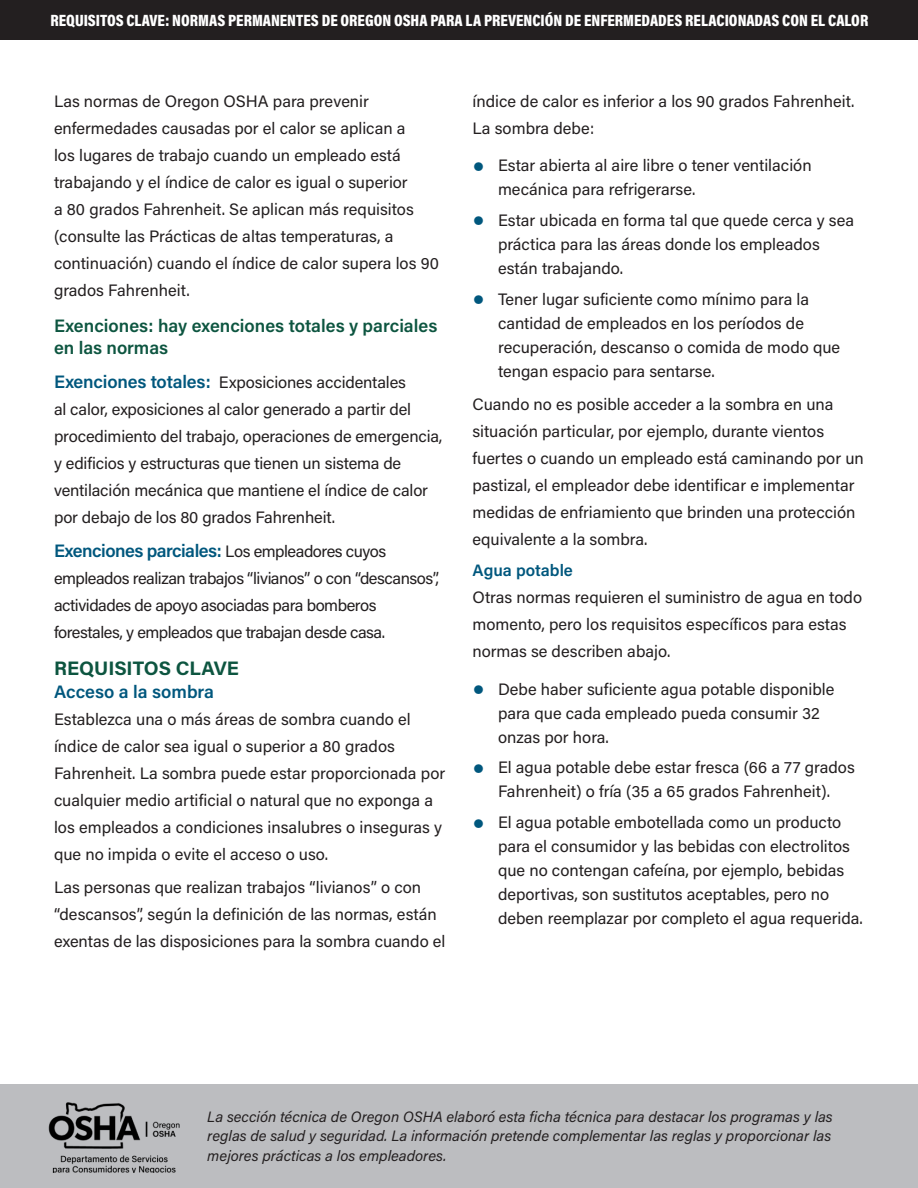
<style>
.page{position:relative;width:918px;height:1188px;background:#fff}
.page>*{position:absolute;margin:0;border:0;box-sizing:border-box;transform-origin:0 0}
.t1{font:700 19.5px "Acumin Pro";color:#0d5540}
.t2{font:600 18px/22.5px "Acumin Pro";color:#0d5540}
.Bold_To_Marker{font:600 18px "Acumin Pro";letter-spacing:-.025em;color:#00577d}
.Bold_To_Marker-2{font:600 18px "Acumin Pro";color:#00577d}
.Body{font:16.5px/27px "Acumin Pro";color:#231f20}
.Bold_To_Marker-3{font:16.5px/27px "Acumin Pro";letter-spacing:-.01em;color:#231f20}
.Bold_To_Marker-4{font:16.5px/27px "Acumin Pro";letter-spacing:-.03em;color:#231f20}
.t3{font:900 16.5px "Acumin Pro Cond";color:#fff}
.t4{font:600 16.5px "Acumin Pro";color:#00577d}
.t5{font:italic 15px/19.5px "Acumin Pro";color:#231f20;text-align:justify}
.s1{font-weight:600;font-size:18px;color:#00577d}
.s2{font-weight:400;font-size:16.5px;color:#231f20}
</style>
<div class="page">
<div style="left:0;top:0;width:918px;height:40px;background:#231f20"></div>
<div style="left:0;top:1084px;width:918px;height:104px;background:#bcbdc0"></div>
<img style="left:48px;top:1102px;width:132px;height:71px">
<p class="t3" style="left:51px;top:10px;width:819px">REQUISITOS CLAVE: NORMAS PERMANENTES DE OREGON OSHA PARA LA PREVENCIÓN DE ENFERMEDADES RELACIONADAS CON EL CALOR</p>
<p class="Body" style="left:54px;top:87px;width:386px">Las normas de Oregon OSHA para prevenir enfermedades causadas por el calor se aplican a<br>los lugares de trabajo cuando un empleado está trabajando y el índice de calor es igual o superior<br>a 80 grados Fahrenheit. Se aplican más requisitos (consulte las Prácticas de altas temperaturas, a continuación) cuando el índice de calor supera los 90 grados Fahrenheit.</p>
<h3 class="t2" style="left:54px;top:313px;width:385px">Exenciones: hay exenciones totales y parciales en las normas</h3>
<p class="Bold_To_Marker-3" style="left:54px;top:368px;width:390px"><span class="s1">Exenciones totales:</span> Exposiciones accidentales<br>al calor, exposiciones al calor generado a partir del procedimiento del trabajo, operaciones de emergencia, y edificios y estructuras que tienen un sistema de ventilación mecánica que mantiene el índice de calor por debajo de los 80 grados Fahrenheit.</p>
<p class="Bold_To_Marker" style="left:54px;top:538px;width:334px">Exenciones parciales: <span class="s2">Los empleadores cuyos</span></p>
<p class="Bold_To_Marker-4" style="left:54px;top:564px;width:387px">empleados realizan trabajos “livianos” o con “descansos”, actividades de apoyo asociadas para bomberos forestales, y empleados que trabajan desde casa.</p>
<h2 class="t1" style="left:54px;top:655px;width:186px">REQUISITOS CLAVE</h2>
<h3 class="Bold_To_Marker-2" style="left:54px;top:679px;width:162px">Acceso a la sombra</h3>
<p class="Body" style="left:54px;top:705px;width:393px">Establezca una o más áreas de sombra cuando el índice de calor sea igual o superior a 80 grados Fahrenheit. La sombra puede estar proporcionada por cualquier medio artificial o natural que no exponga a los empleados a condiciones insalubres o inseguras y que no impida o evite el acceso o uso.</p>
<p class="Body" style="left:54px;top:873px;width:393px">Las personas que realizan trabajos “livianos” o con “descansos”, según la definición de las normas, están exentas de las disposiciones para la sombra cuando el</p>
<p class="Body" style="left:472px;top:87px;width:384px">índice de calor es inferior a los 90 grados Fahrenheit.<br>La sombra debe:</p>
<p class="Body" style="left:498px;top:153px;width:315px;line-height:24px">Estar abierta al aire libre o tener ventilación mecánica para refrigerarse.</p>
<p class="Body" style="left:498px;top:207px;width:358px;line-height:24px">Estar ubicada en forma tal que quede cerca y sea práctica para las áreas donde los empleados están trabajando.</p>
<p class="Body" style="left:498px;top:286px;width:344px;line-height:24px">Tener lugar suficiente como mínimo para la cantidad de empleados en los períodos de recuperación, descanso o comida de modo que tengan espacio para sentarse.</p>
<p class="Body" style="left:472px;top:390px;width:393px">Cuando no es posible acceder a la sombra en una situación particular, por ejemplo, durante vientos fuertes o cuando un empleado está caminando por un pastizal, el empleador debe identificar e implementar medidas de enfriamiento que brinden una protección equivalente a la sombra.</p>
<h3 class="t4" style="left:472px;top:559px;width:102px">Agua potable</h3>
<p class="Body" style="left:472px;top:583px;width:391px">Otras normas requieren el suministro de agua en todo momento, pero los requisitos específicos para estas normas se describen abajo.</p>
<p class="Body" style="left:498px;top:676px;width:338px;line-height:24px">Debe haber suficiente agua potable disponible para que cada empleado pueda consumir 32 onzas por hora.</p>
<p class="Body" style="left:498px;top:755px;width:358px;line-height:24px">El agua potable debe estar fresca (66 a 77 grados<br>Fahrenheit) o fría (35 a 65 grados Fahrenheit).</p>
<p class="Body" style="left:498px;top:810px;width:366px;line-height:24px">El agua potable embotellada como un producto para el consumidor y las bebidas con electrolitos que no contengan cafeína, por ejemplo, bebidas deportivas, son sustitutos aceptables, pero no deben reemplazar por completo el agua requerida.</p>
<p class="t5" style="left:207px;top:1106px;width:627px">La sección técnica de Oregon OSHA elaboró esta ficha técnica para destacar los programas y las reglas de salud y seguridad. La información pretende complementar las reglas y proporcionar las mejores prácticas a los empleadores.</p>
</div>
